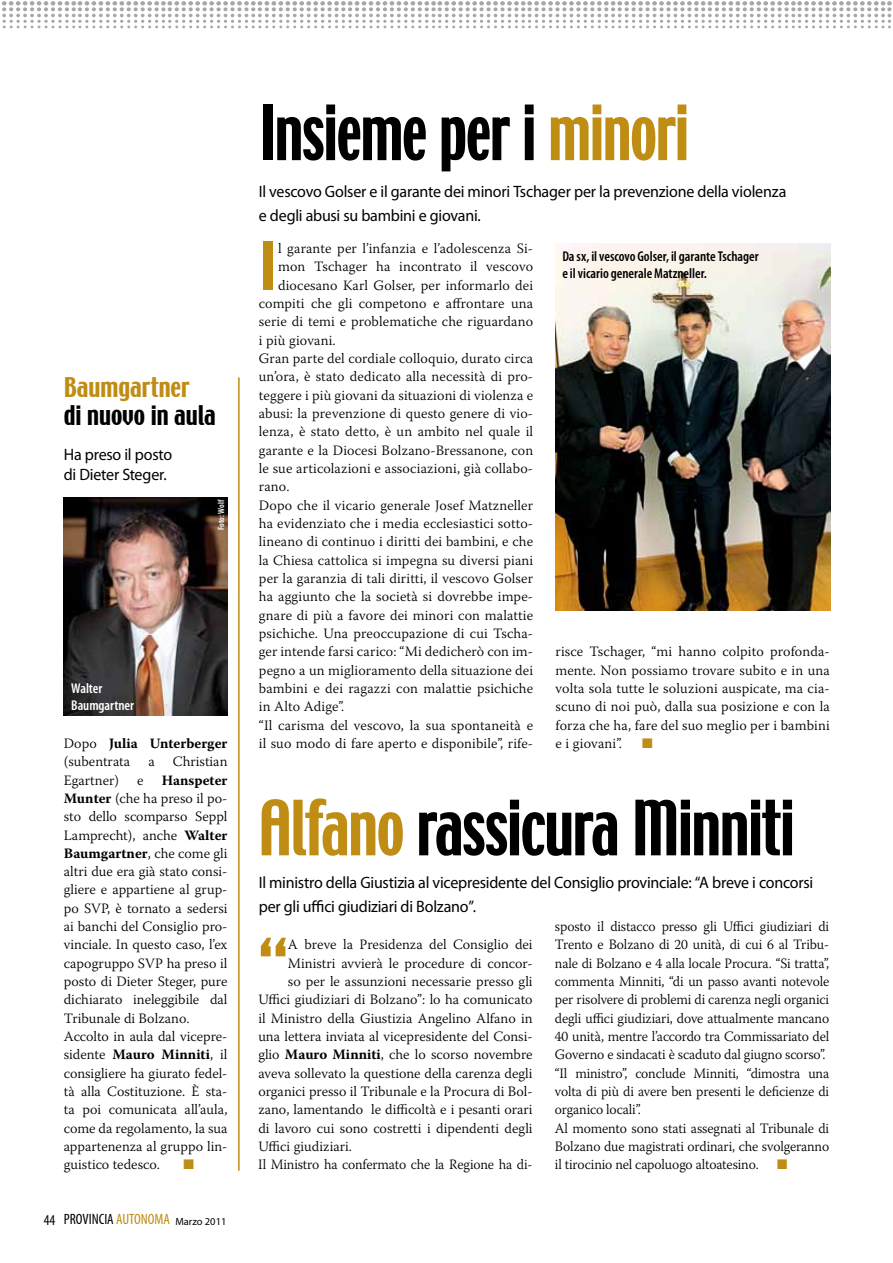
<style>
.page{position:relative;width:893px;height:1263px;background:#fff}
.page>*{position:absolute;margin:0;border:0;box-sizing:border-box;transform-origin:0 0}
.t1{font:67.5px "Techno";letter-spacing:-.02em;color:#000;scale:.87 1}
.t2{font:67.5px "Techno";letter-spacing:-.02em;color:#000;scale:.84 1}
.t3{font:58.65px "Techno";color:#bf8d14}
.t4{font:24px "Techno";color:#000}
.t5{font:24px "Techno";color:#bf8d14}
.t6{font:16.5px/24px "Myriad Pro";letter-spacing:-.015em;color:#000}
.t7{font:condensed 15px "Myriad Pro";color:#000}
.t8{font:300 14.25px/18.3px "Warnock Pro";color:#000}
.t9{font:600 condensed 14.25px/17.1px "Myriad Pro";color:#000}
.t10{font:700 14.25px/18.3px "Warnock Pro";color:#000}
.t11{font:600 condensed 14.25px/17.1px "Myriad Pro";letter-spacing:-.005em;color:#fff}
.t12{font:13.8px "Zapf Dingbats ITC";color:#bf8d14}
.t13{font:600 condensed 9px "Myriad Pro";letter-spacing:-.005em;color:#fff}
.s1{font-weight:300}
.s2{font-weight:700}
.s3{color:#bf8d14}
.s4{font-stretch:normal;font-size:10.5px}
</style>
<div class="page">
<svg style="left:2px;top:1px;width:890px;height:27px"></svg>
<hr style="left:238px;top:377px;width:2px;height:794px;background:#bf8d14">
<img style="left:556px;top:243px;width:274px;height:367px">
<img style="left:64px;top:497px;width:163px;height:218px">
<h3 class="t5" style="left:64px;top:371px;width:127px">Baumgartner</h3>
<h3 class="t4" style="left:64px;top:399px;width:154px">di nuovo in aula</h3>
<p class="t6" style="left:64px;top:444px;width:110px;line-height:19.8px">Ha preso il posto di Dieter Steger.</p>
<p class="t11" style="left:71px;top:679px;width:64px">Walter<br>Baumgartner</p>
<p class="t13" style="left:216px;top:530px;width:32px;rotate:-90deg">Foto:Wolf</p>
<p class="t10" style="left:64px;top:734px;width:165px"><span class="s1">Dopo</span> Julia Unterberger <span class="s1">(subentrata</span></p>
<p class="t8" style="left:148px;top:752px;width:8px">a</p>
<p class="t8" style="left:173px;top:752px;width:56px">Christian</p>
<p class="t8" style="left:64px;top:770px;width:57px">Egartner)</p>
<p class="t8" style="left:137px;top:770px;width:8px">e</p>
<p class="t8" style="left:64px;top:770px;width:165px;text-indent:98px"><span class="s2">Hanspeter<br>Munter</span> (che ha preso il po&shy;sto dello scomparso Seppl<br>Lamprecht), anche <span class="s2">Walter<br>Baumgartner</span>, che come gli altri due era già stato consi&shy;gliere e appartiene al grup&shy;po SVP, è tornato a sedersi ai banchi del Consiglio pro&shy;vinciale. In questo caso, l’ex capogruppo SVP ha preso il posto di Dieter Steger, pure dichiarato ineleggibile dal<br>Tribunale di Bolzano.<br>Accolto in aula dal vicepre&shy;sidente <span class="s2">Mauro Minniti</span>, il consigliere ha giurato fedel&shy;tà alla Costituzione. È sta&shy;ta poi comunicata all’aula, come da regolamento, la sua appartenenza al gruppo lin&shy;guistico tedesco.</p>
<p class="t12" style="left:183px;top:1158px;width:12px">■</p>
<p class="t7" style="left:44px;top:1211px;width:184px">44 PROVINCIA <span class="s3">AUTONOMA</span> <span class="s4">Marzo 2011</span></p>
<h1 class="t2" style="left:259px;top:87px;width:514px">Insieme per i <span class="s3">minori</span></h1>
<p class="t6" style="left:259px;top:180px;width:529px">Il vescovo Golser e il garante dei minori Tschager per la prevenzione della violenza e degli abusi su bambini e giovani.</p>
<h2 class="t3" style="left:259px;top:226px;width:20px">I</h2>
<p class="t8" style="left:278px;top:239px;width:257px">l garante per l’infanzia e l’adolescenza Si-</p>
<p class="t9" style="left:562px;top:247px;width:198px">Dasx, ilvescovo Golser, il garanteTschager eilvicario generaleMatzneller.</p>
<p class="t8" style="left:278px;top:257px;width:257px">mon Tschager ha incontrato il vescovo</p>
<p class="t8" style="left:278px;top:276px;width:257px">diocesano Karl Golser, per informarlo dei</p>
<p class="t8" style="left:259px;top:294px;width:276px">compiti che gli competono e affrontare una</p>
<p class="t8" style="left:259px;top:312px;width:276px">serie di temi e problematiche che riguardano</p>
<p class="t8" style="left:259px;top:331px;width:78px">i più giovani.</p>
<p class="t8" style="left:259px;top:349px;width:276px">Gran parte del cordiale colloquio, durato circa</p>
<p class="t8" style="left:259px;top:367px;width:276px">un’ora, è stato dedicato alla necessità di pro-</p>
<p class="t8" style="left:259px;top:386px;width:276px">teggere i più giovani da situazioni di violenza e</p>
<p class="t8" style="left:259px;top:404px;width:276px">abusi: la prevenzione di questo genere di vio-</p>
<p class="t8" style="left:259px;top:422px;width:276px">lenza, è stato detto, è un ambito nel quale il</p>
<p class="t8" style="left:259px;top:441px;width:276px">garante e la Diocesi Bolzano-Bressanone, con</p>
<p class="t8" style="left:259px;top:459px;width:276px">le sue articolazioni e associazioni, già collabo-</p>
<p class="t8" style="left:259px;top:477px;width:32px">rano.</p>
<p class="t8" style="left:259px;top:495px;width:276px">Dopo che il vicario generale Josef Matzneller</p>
<p class="t8" style="left:259px;top:514px;width:276px">ha evidenziato che i media ecclesiastici sotto-</p>
<p class="t8" style="left:259px;top:532px;width:276px">lineano di continuo i diritti dei bambini, e che</p>
<p class="t8" style="left:259px;top:550px;width:276px">la Chiesa cattolica si impegna su diversi piani</p>
<p class="t8" style="left:259px;top:569px;width:276px">per la garanzia di tali diritti, il vescovo Golser</p>
<p class="t8" style="left:259px;top:587px;width:276px">ha aggiunto che la società si dovrebbe impe-</p>
<p class="t8" style="left:259px;top:605px;width:276px">gnare di più a favore dei minori con malattie</p>
<p class="t8" style="left:259px;top:624px;width:276px">psichiche. Una preoccupazione di cui Tscha-</p>
<p class="t8" style="left:259px;top:642px;width:276px">ger intende farsi carico: “Mi dedicherò con im-</p>
<p class="t8" style="left:259px;top:660px;width:276px">pegno a un miglioramento della situazione dei</p>
<p class="t8" style="left:259px;top:679px;width:276px">bambini e dei ragazzi con malattie psichiche</p>
<p class="t8" style="left:259px;top:697px;width:87px">in Alto Adige”.</p>
<p class="t8" style="left:259px;top:715px;width:276px">“Il carisma del vescovo, la sua spontaneità e</p>
<p class="t8" style="left:259px;top:734px;width:276px">il suo modo di fare aperto e disponibile”, rife-</p>
<p class="t8" style="left:555px;top:642px;width:276px;text-align:justify">risce Tschager, “mi hanno colpito profonda&shy;mente. Non possiamo trovare subito e in una volta sola tutte le soluzioni auspicate, ma cia&shy;scuno di noi può, dalla sua posizione e con la forza che ha, fare del suo meglio per i bambini e i giovani”.</p>
<p class="t12" style="left:642px;top:737px;width:12px">■</p>
<h1 class="t1" style="left:258px;top:782px;width:618px"><span class="s3">Alfano</span> rassicura Minniti</h1>
<p class="t6" style="left:259px;top:870px;width:556px">Il ministro della Giustizia al vicepresidente del Consiglio provinciale: “A breve i concorsi per gli uffici giudiziari di Bolzano”.</p>
<h2 class="t3" style="left:258px;top:923px;width:31px">“</h2>
<p class="t8" style="left:288px;top:935px;width:246px">A breve la Presidenza del Consiglio dei</p>
<p class="t8" style="left:288px;top:954px;width:246px">Ministri avvierà le procedure di concor-</p>
<p class="t8" style="left:288px;top:972px;width:246px">so per le assunzioni necessarie presso gli</p>
<p class="t8" style="left:258px;top:990px;width:276px">Uffici giudiziari di Bolzano”: lo ha comunicato</p>
<p class="t8" style="left:258px;top:1009px;width:276px">il Ministro della Giustizia Angelino Alfano in</p>
<p class="t8" style="left:258px;top:1027px;width:276px">una lettera inviata al vicepresidente del Consi-</p>
<p class="t8" style="left:258px;top:1045px;width:276px">glio <span class="s2">Mauro Minniti</span>, che lo scorso novembre</p>
<p class="t8" style="left:258px;top:1064px;width:276px">aveva sollevato la questione della carenza degli</p>
<p class="t8" style="left:258px;top:1082px;width:276px">organici presso il Tribunale e la Procura di Bol-</p>
<p class="t8" style="left:258px;top:1100px;width:276px">zano, lamentando le difficoltà e i pesanti orari</p>
<p class="t8" style="left:258px;top:1119px;width:276px">di lavoro cui sono costretti i dipendenti degli</p>
<p class="t8" style="left:258px;top:1137px;width:95px">Uffici giudiziari.</p>
<p class="t8" style="left:258px;top:1155px;width:276px">Il Ministro ha confermato che la Regione ha di-</p>
<p class="t8" style="left:555px;top:917px;width:276px">sposto il distacco presso gli Uffici giudiziari di Trento e Bolzano di 20 unità, di cui 6 al Tribu&shy;nale di Bolzano e 4 alla locale Procura. “Si tratta”, commenta Minniti, “di un passo avanti notevole per risolvere di problemi di carenza negli organici degli uffici giudiziari, dove attualmente mancano 40 unità, mentre l’accordo tra Commissariato del Governo e sindacati è scaduto dal giugno scorso”. “Il ministro”, conclude Minniti, “dimostra una volta di più di avere ben presenti le deficienze di organico locali”.<br>Al momento sono stati assegnati al Tribunale di Bolzano due magistrati ordinari, che svolgeranno il tirocinio nel capoluogo altoatesino.</p>
<p class="t12" style="left:777px;top:1158px;width:12px">■</p>
</div>
